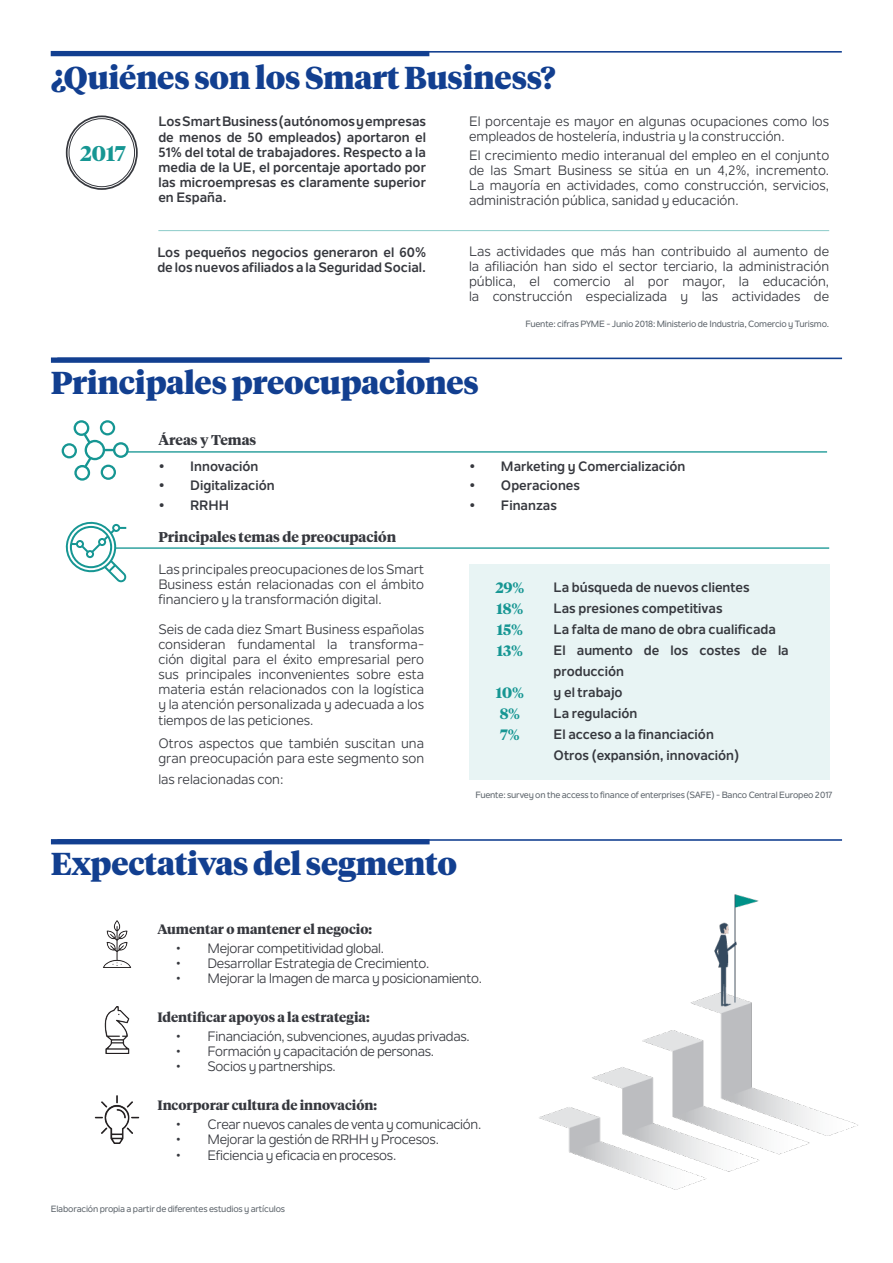
<style>
.page{position:relative;width:893px;height:1263px;background:#fff}
.page>*{position:absolute;margin:0;border:0;box-sizing:border-box;transform-origin:0 0}
.t1{font:900 31.65px "Tiempos Headline";letter-spacing:-.01em;color:#123f90}
.t2{font:700 21.3px "Tiempos Headline";color:#169693}
.t3{font:700 15px "Tiempos Headline";color:#169693}
.t4{font:700 14.1px "Tiempos Headline";color:#36383e}
.t5{font:13.5px/15px "Nolan Next";letter-spacing:-.005em;color:#36383e;text-align:justify}
.t6{font:700 13.5px/15px "Nolan Next";color:#36383e}
.t7{font:700 13.5px "Tiempos Headline";color:#36383e}
.t8{font:500 9px "Nolan Next";letter-spacing:-.02em;color:#5f666d}
</style>
<div class="page">
<div style="left:469px;top:564px;width:360px;height:216px;background:#e8f4f4"></div>
<hr style="left:126px;top:451px;width:701px;height:2px;background:#169693">
<hr style="left:158px;top:230px;width:671px;height:1px;background:#169693">
<hr style="left:115px;top:547px;width:714px;height:2px;background:#169693">
<svg style="left:62px;top:420px;width:67px;height:61px"></svg>
<div style="left:51px;top:51px;width:378px;height:5px;background:#123f90"></div>
<hr style="left:57px;top:51px;width:785px;height:2px;background:#123f90">
<div style="left:66px;top:115px;width:72px;height:75px;border:2px solid #36383e;border-radius:50%"></div>
<div style="left:69px;top:118px;width:66px;height:69px;border:1px solid #36383e;border-radius:50%"></div>
<svg style="left:65px;top:521px;width:62px;height:62px"></svg>
<img style="left:539px;top:894px;width:319px;height:296px">
<div style="left:51px;top:357px;width:379px;height:6px;background:#123f90"></div>
<hr style="left:57px;top:358px;width:785px;height:1px;background:#123f90">
<div style="left:51px;top:839px;width:379px;height:5px;background:#123f90"></div>
<hr style="left:57px;top:839px;width:785px;height:2px;background:#123f90">
<img style="left:104px;top:1006px;width:26px;height:47px">
<img style="left:94px;top:1096px;width:46px;height:47px">
<img style="left:103px;top:920px;width:28px;height:47px">
<p class="t1" style="left:51px;top:56px;width:506px">¿Quiénes son los Smart Business?</p>
<p class="t2" style="left:80px;top:138px;width:47px">2017</p>
<p class="t6" style="left:158px;top:114px;width:269px;text-align:justify">Los Smart Business (autónomos y empresas de menos de 50 empleados) aportaron el 51% del total de trabajadores. Respecto a la media de la UE, el porcentaje aportado por las microempresas es claramente superior en España.</p>
<p class="t6" style="left:157px;top:245px;width:270px">Los pequeños negocios generaron el 60% de los nuevos afiliados a la Seguridad Social.</p>
<p class="t5" style="left:469px;top:114px;width:362px">El porcentaje es mayor en algunas ocupaciones como los empleados de hostelería, industria y la construcción.</p>
<p class="t5" style="left:469px;top:148px;width:362px">El crecimiento medio interanual del empleo en el conjunto de las Smart Business se sitúa en un 4,2%, incremento.<br>La mayoría en actividades, como construcción, servicios, administración pública, sanidad y educación.</p>
<p class="t5" style="left:469px;top:244px;width:362px">Las actividades que más han contribuido al aumento de la afiliación han sido el sector terciario, la administración pública, el comercio al por mayor, la educación, la construcción especializada y las actividades de</p>
<p class="t8" style="left:525px;top:318px;width:305px">Fuente: cifras PYME - Junio 2018: Ministerio de Industria, Comercio y Turismo.</p>
<p class="t1" style="left:51px;top:361px;width:430px">Principales preocupaciones</p>
<p class="t4" style="left:158px;top:430px;width:99px">Áreas y Temas</p>
<p class="t6" style="left:158px;top:458px;width:102px">• Innovación</p>
<p class="t6" style="left:158px;top:478px;width:118px">• Digitalización</p>
<p class="t6" style="left:158px;top:497px;width:72px">• RRHH</p>
<p class="t4" style="left:158px;top:527px;width:239px">Principales temas de preocupación</p>
<p class="t5" style="left:158px;top:562px;width:267px">Las principales preocupaciones de los Smart Business están relacionadas con el ámbito financiero y la transformación digital.</p>
<p class="t5" style="left:158px;top:622px;width:267px">Seis de cada diez Smart Business españolas consideran fundamental la transforma&shy;ción digital para el éxito empresarial pero sus principales inconvenientes sobre esta materia están relacionados con la logística y la atención personalizada y adecuada a los tiempos de las peticiones.</p>
<p class="t5" style="left:158px;top:736px;width:267px">Otros aspectos que también suscitan una gran preocupación para este segmento son</p>
<p class="t5" style="left:158px;top:772px;width:127px">las relacionadas con:</p>
<p class="t6" style="left:469px;top:458px;width:218px">• Marketing y Comercialización</p>
<p class="t6" style="left:469px;top:478px;width:113px">• Operaciones</p>
<p class="t6" style="left:469px;top:497px;width:89px">• Finanzas</p>
<p class="t3" style="left:495px;top:577px;width:31px">29%</p>
<p class="t3" style="left:497px;top:598px;width:28px">18%</p>
<p class="t3" style="left:497px;top:619px;width:28px">15%</p>
<p class="t3" style="left:497px;top:640px;width:27px">13%</p>
<p class="t3" style="left:496px;top:682px;width:30px">10%</p>
<p class="t3" style="left:500px;top:703px;width:22px">8%</p>
<p class="t3" style="left:500px;top:724px;width:21px">7%</p>
<p class="t6" style="left:554px;top:579px;width:198px">La búsqueda de nuevos clientes</p>
<p class="t6" style="left:554px;top:600px;width:170px">Las presiones competitivas</p>
<p class="t6" style="left:554px;top:621px;width:224px">La falta de mano de obra cualificada</p>
<p class="t6" style="left:554px;top:639px;width:237px;line-height:21px">El aumento de los costes de la producción</p>
<p class="t6" style="left:554px;top:684px;width:71px">y el trabajo</p>
<p class="t6" style="left:554px;top:705px;width:85px">La regulación</p>
<p class="t6" style="left:554px;top:726px;width:162px">El acceso a la financiación</p>
<p class="t6" style="left:554px;top:747px;width:187px">Otros (expansión, innovación)</p>
<p class="t8" style="left:475px;top:790px;width:359px">Fuente: survey on the access to finance of enterprises (SAFE) - Banco Central Europeo 2017</p>
<p class="t1" style="left:51px;top:842px;width:408px">Expectativas del segmento</p>
<p class="t7" style="left:157px;top:919px;width:216px">Aumentar o mantener el negocio:</p>
<p class="t5" style="left:176px;top:941px;width:210px">• Mejorar competitividad global.</p>
<p class="t5" style="left:176px;top:956px;width:255px">• Desarrollar Estrategia de Crecimiento.</p>
<p class="t5" style="left:176px;top:971px;width:308px">• Mejorar la Imagen de marca y posicionamiento.</p>
<p class="t7" style="left:157px;top:1008px;width:214px">Identificar apoyos a la estrategia:</p>
<p class="t5" style="left:176px;top:1029px;width:296px">• Financiación, subvenciones, ayudas privadas.</p>
<p class="t5" style="left:176px;top:1044px;width:260px">• Formación y capacitación de personas.</p>
<p class="t5" style="left:176px;top:1059px;width:162px">• Socios y partnerships.</p>
<p class="t7" style="left:157px;top:1096px;width:221px">Incorporar cultura de innovación:</p>
<p class="t5" style="left:176px;top:1117px;width:307px">• Crear nuevos canales de venta y comunicación.</p>
<p class="t5" style="left:176px;top:1132px;width:265px">• Mejorar la gestión de RRHH y Procesos.</p>
<p class="t5" style="left:176px;top:1148px;width:222px">• Eficiencia y eficacia en procesos.</p>
<p class="t8" style="left:51px;top:1203px;width:236px">Elaboración propia a partir de diferentes estudios y artículos</p>
</div>
